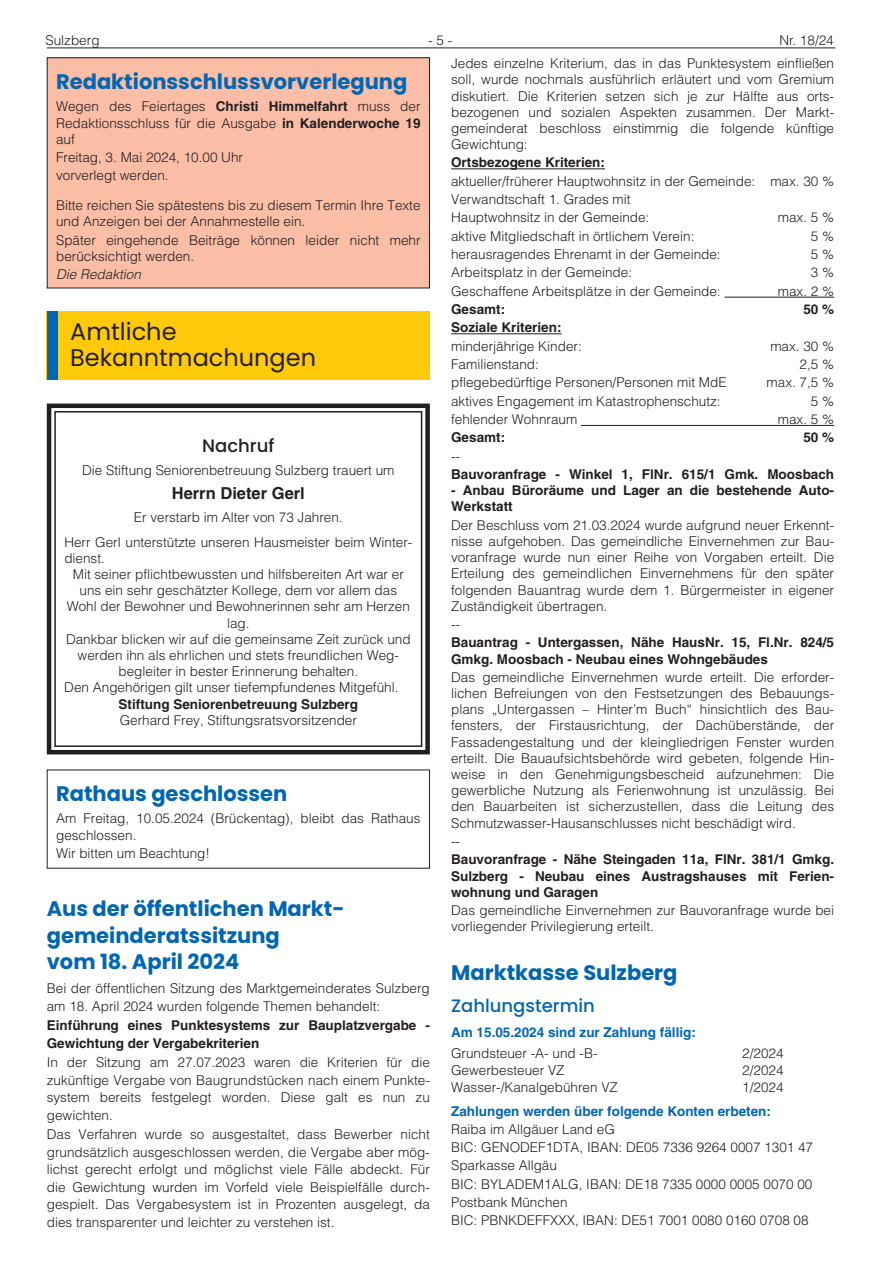
<style>
.page{position:relative;width:881px;height:1263px;background:#fff}
.page>*{position:absolute;margin:0;border:0;box-sizing:border-box;transform-origin:0 0}
.t1{font:24px/25.8px "Poppins";color:#231f20}
.t2{font:700 21px/26.5px "Poppins";color:#0166b3}
.t3{font:500 18px "Poppins";color:#0166b3}
.t4{font:500 18px "Poppins";color:#231f20}
.t5{font:700 16.5px "Helvetica LT";color:#231f20}
.t6{font:300 13.5px/16.2px "Helvetica LT";color:#231f20}
.t7{font:700 13.5px/16.2px "Helvetica LT";color:#231f20}
.t8{font:700 13.5px "Helvetica LT";color:#0166b3}
.t9{font:italic 300 13.5px "Helvetica LT";color:#231f20}
.s1{font-weight:700}
</style>
<div class="page">
<hr style="left:47px;top:48px;width:788px;height:1px;background:#231f20">
<hr style="left:451px;top:168px;width:153px;height:1px;background:#231f20">
<hr style="left:724px;top:297px;width:109px;height:1px;background:#231f20">
<hr style="left:451px;top:333px;width:110px;height:1px;background:#231f20">
<hr style="left:581px;top:425px;width:252px;height:1px;background:#231f20">
<div style="left:47px;top:58px;width:382px;height:230px;background:#fabda6"></div>
<div style="left:47px;top:57px;width:382px;height:231px;border:1px solid #231f20"></div>
<div style="left:47px;top:312px;width:382px;height:68px;background:#feca0a"></div>
<div style="left:47px;top:312px;width:10px;height:68px;background:#0166b3"></div>
<svg style="left:46px;top:403px;width:384px;height:352px"></svg>
<div style="left:54px;top:411px;width:368px;height:336px;border:2px solid #231f20"></div>
<p class="t6" style="left:45px;top:32px;width:56px">Sulzberg</p>
<p class="t6" style="left:428px;top:32px;width:26px">- 5 -</p>
<p class="t6" style="left:451px;top:28px;width:384px;line-height:23.4px;text-align:right">Nr. 18/24<br>Jedes einzelne Kriterium, das in das Punktesystem einfließen</p>
<p class="t6" style="left:451px;top:71px;width:384px;text-align:justify">soll, wurde nochmals ausführlich erläutert und vom Gremium diskutiert. Die Kriterien setzen sich je zur Hälfte aus orts&shy;bezogenen und sozialen Aspekten zusammen. Der Markt&shy;gemeinderat beschloss einstimmig die folgende künftige Gewichtung:</p>
<p class="t7" style="left:451px;top:154px;width:155px">Ortsbezogene Kriterien:</p>
<p class="t6" style="left:451px;top:172px;width:384px;line-height:18.3px">aktueller/früherer Hauptwohnsitz in der Gemeinde: max. 30 %<br>Verwandtschaft 1. Grades mit<br>Hauptwohnsitz in der Gemeinde:</p>
<h2 class="t2" style="left:56px;top:68px;width:352px">Redaktionsschlussvorverlegung</h2>
<p class="t6" style="left:56px;top:98px;width:366px;text-align:justify">Wegen des Feiertages <span class="s1">Christi Himmelfahrt</span> muss der Redaktionsschluss für die Ausgabe <span class="s1">in Kalenderwoche 19 </span>auf</p>
<p class="t6" style="left:56px;top:148px;width:188px;line-height:18.3px">Freitag, 3. Mai 2024, 10.00 Uhr vorverlegt werden.</p>
<p class="t6" style="left:56px;top:197px;width:366px">Bitte reichen Sie spätestens bis zu diesem Termin Ihre Texte und Anzeigen bei der Annahmestelle ein.</p>
<p class="t6" style="left:56px;top:232px;width:366px">Später eingehende Beiträge können leider nicht mehr berücksichtigt werden.</p>
<p class="t9" style="left:56px;top:266px;width:86px">Die Redaktion</p>
<p class="t6" style="left:777px;top:209px;width:58px">max. 5 %</p>
<p class="t6" style="left:451px;top:228px;width:245px">aktive Mitgliedschaft in örtlichem Verein:</p>
<p class="t6" style="left:810px;top:228px;width:25px">5 %</p>
<p class="t6" style="left:451px;top:246px;width:271px">herausragendes Ehrenamt in der Gemeinde:</p>
<p class="t6" style="left:810px;top:246px;width:25px">5 %</p>
<p class="t6" style="left:451px;top:264px;width:182px">Arbeitsplatz in der Gemeinde:</p>
<p class="t6" style="left:810px;top:264px;width:25px">3 %</p>
<p class="t6" style="left:451px;top:283px;width:271px">Geschaffene Arbeitsplätze in der Gemeinde:</p>
<p class="t6" style="left:777px;top:283px;width:58px">max. 2 %</p>
<p class="t7" style="left:451px;top:301px;width:56px">Gesamt:</p>
<p class="t7" style="left:803px;top:301px;width:32px">50 %</p>
<p class="t7" style="left:451px;top:319px;width:112px">Soziale Kriterien:</p>
<p class="t6" style="left:451px;top:338px;width:132px">minderjährige Kinder:</p>
<p class="t6" style="left:770px;top:338px;width:65px">max. 30 %</p>
<p class="t6" style="left:451px;top:356px;width:89px">Familienstand:</p>
<p class="t6" style="left:799px;top:356px;width:36px">2,5 %</p>
<p class="t6" style="left:451px;top:374px;width:277px">pflegebedürftige Personen/Personen mit MdE</p>
<p class="t6" style="left:766px;top:374px;width:69px">max. 7,5 %</p>
<p class="t6" style="left:451px;top:393px;width:271px">aktives Engagement im Katastrophenschutz:</p>
<p class="t6" style="left:810px;top:393px;width:25px">5 %</p>
<p class="t6" style="left:451px;top:411px;width:128px">fehlender Wohnraum</p>
<p class="t6" style="left:777px;top:411px;width:58px">max. 5 %</p>
<p class="t7" style="left:451px;top:429px;width:56px">Gesamt:</p>
<p class="t7" style="left:803px;top:429px;width:32px">50 %</p>
<p class="t6" style="left:451px;top:448px;width:10px">--</p>
<p class="t7" style="left:451px;top:466px;width:384px">Bauvoranfrage - Winkel 1, FlNr. 615/1 Gmk. Moosbach</p>
<p class="t7" style="left:451px;top:482px;width:384px">- Anbau Büroräume und Lager an die bestehende Auto-<br>Werkstatt</p>
<p class="t6" style="left:451px;top:517px;width:384px;text-align:justify">Der Beschluss vom 21.03.2024 wurde aufgrund neuer Erkennt&shy;nisse aufgehoben. Das gemeindliche Einvernehmen zur Bau&shy;voranfrage wurde nun einer Reihe von Vorgaben erteilt. Die Erteilung des gemeindlichen Einvernehmens für den später folgenden Bauantrag wurde dem 1. Bürgermeister in eigener Zuständigkeit übertragen.</p>
<p class="t6" style="left:451px;top:616px;width:10px">--</p>
<p class="t7" style="left:451px;top:634px;width:384px">Bauantrag - Untergassen, Nähe HausNr. 15, Fl.Nr. 824/5<br>Gmkg. Moosbach - Neubau eines Wohngebäudes</p>
<p class="t6" style="left:451px;top:669px;width:384px;text-align:justify">Das gemeindliche Einvernehmen wurde erteilt. Die erforder&shy;lichen Befreiungen von den Festsetzungen des Bebauungs&shy;plans „Untergassen – Hinter’m Buch“ hinsichtlich des Bau&shy;fensters, der Firstausrichtung, der Dachüberstände, der Fassadengestaltung und der kleingliedrigen Fenster wurden erteilt. Die Bauaufsichtsbehörde wird gebeten, folgende Hin&shy;weise in den Genehmigungsbescheid aufzunehmen: Die gewerbliche Nutzung als Ferienwohnung ist unzulässig. Bei den Bauarbeiten ist sicherzustellen, dass die Leitung des Schmutzwasser-Hausanschlusses nicht beschädigt wird.</p>
<p class="t6" style="left:451px;top:833px;width:10px">--</p>
<p class="t7" style="left:451px;top:851px;width:384px;text-align:justify">Bauvoranfrage - Nähe Steingaden 11a, FlNr. 381/1 Gmkg.<br>Sulzberg - Neubau eines Austragshauses mit Ferien&shy;wohnung und Garagen</p>
<p class="t6" style="left:451px;top:902px;width:384px">Das gemeindliche Einvernehmen zur Bauvoranfrage wurde bei vorliegender Privilegierung erteilt.</p>
<h2 class="t2" style="left:451px;top:959px;width:228px">Marktkasse Sulzberg</h2>
<h3 class="t3" style="left:451px;top:995px;width:145px">Zahlungstermin</h3>
<p class="t8" style="left:451px;top:1024px;width:246px">Am 15.05.2024 sind zur Zahlung fällig:</p>
<p class="t6" style="left:451px;top:1045px;width:148px">Grundsteuer -A- und -B-</p>
<p class="t6" style="left:742px;top:1045px;width:43px">2/2024</p>
<p class="t6" style="left:451px;top:1062px;width:115px">Gewerbesteuer VZ</p>
<p class="t6" style="left:742px;top:1062px;width:43px">2/2024</p>
<p class="t6" style="left:451px;top:1078px;width:168px">Wasser-/Kanalgebühren VZ</p>
<p class="t6" style="left:742px;top:1078px;width:43px">1/2024</p>
<p class="t8" style="left:451px;top:1103px;width:321px">Zahlungen werden über folgende Konten erbeten:</p>
<p class="t6" style="left:451px;top:1119px;width:363px;line-height:18.3px">Raiba im Allgäuer Land eG<br>BIC: GENODEF1DTA, IBAN: DE05 7336 9264 0007 1301 47<br>Sparkasse Allgäu<br>BIC: BYLADEM1ALG, IBAN: DE18 7335 0000 0005 0070 00<br>Postbank München<br>BIC: PBNKDEFFXXX, IBAN: DE51 7001 0080 0160 0708 08</p>
<h1 class="t1" style="left:70px;top:319px;width:247px">Amtliche<br>Bekanntmachungen</h1>
<h3 class="t4" style="left:202px;top:435px;width:74px">Nachruf</h3>
<p class="t6" style="left:82px;top:462px;width:314px">Die Stiftung Seniorenbetreuung Sulzberg trauert um</p>
<p class="t5" style="left:172px;top:483px;width:134px">Herrn Dieter Gerl</p>
<p class="t6" style="left:64px;top:504px;width:349px;line-height:25px;text-align:center">Er verstarb im Alter von 73 Jahren.<br>Herr Gerl unterstützte unseren Hausmeister beim Winter-</p>
<p class="t6" style="left:64px;top:550px;width:42px">dienst.</p>
<p class="t6" style="left:73px;top:566px;width:332px">Mit seiner pflichtbewussten und hilfsbereiten Art war er</p>
<p class="t6" style="left:79px;top:582px;width:319px">uns ein sehr geschätzter Kollege, dem vor allem das</p>
<p class="t6" style="left:67px;top:598px;width:344px">Wohl der Bewohner und Bewohnerinnen sehr am Herzen</p>
<p class="t6" style="left:227px;top:614px;width:24px">lag.</p>
<p class="t6" style="left:66px;top:631px;width:346px">Dankbar blicken wir auf die gemeinsame Zeit zurück und</p>
<p class="t6" style="left:78px;top:647px;width:323px">werden ihn als ehrlichen und stets freundlichen Weg-</p>
<p class="t6" style="left:118px;top:663px;width:241px">begleiter in bester Erinnerung behalten.</p>
<p class="t6" style="left:64px;top:679px;width:335px">Den Angehörigen gilt unser tiefempfundenes Mitgefühl.</p>
<p class="t7" style="left:118px;top:695px;width:241px">Stiftung Seniorenbetreuung Sulzberg</p>
<p class="t6" style="left:120px;top:712px;width:239px">Gerhard Frey, Stiftungsratsvorsitzender</p>
<h2 class="t2" style="left:56px;top:780px;width:233px">Rathaus geschlossen</h2>
<p class="t6" style="left:56px;top:810px;width:366px">Am Freitag, 10.05.2024 (Brückentag), bleibt das Rathaus geschlossen.</p>
<p class="t6" style="left:56px;top:845px;width:155px">Wir bitten um Beachtung!</p>
<h2 class="t2" style="left:47px;top:896px;width:299px">Aus der öffentlichen Markt&shy;gemeinderatssitzung<br>vom 18. April 2024</h2>
<p class="t6" style="left:47px;top:979px;width:384px;line-height:17.5px">Bei der öffentlichen Sitzung des Marktgemeinderates Sulzberg am 18. April 2024 wurden folgende Themen behandelt:</p>
<p class="t7" style="left:47px;top:1016px;width:384px;line-height:17.5px">Einführung eines Punktesystems zur Bauplatzvergabe -<br>Gewichtung der Vergabekriterien</p>
<p class="t6" style="left:47px;top:1054px;width:384px;line-height:17.5px;text-align:justify">In der Sitzung am 27.07.2023 waren die Kriterien für die zukünftige Vergabe von Baugrundstücken nach einem Punkte&shy;system bereits festgelegt worden. Diese galt es nun zu gewichten.</p>
<p class="t6" style="left:47px;top:1126px;width:384px;line-height:17.5px;text-align:justify">Das Verfahren wurde so ausgestaltet, dass Bewerber nicht grundsätzlich ausgeschlossen werden, die Vergabe aber mög&shy;lichst gerecht erfolgt und möglichst viele Fälle abdeckt. Für die Gewichtung wurden im Vorfeld viele Beispielfälle durch&shy;gespielt. Das Vergabesystem ist in Prozenten ausgelegt, da dies transparenter und leichter zu verstehen ist.</p>
</div>
